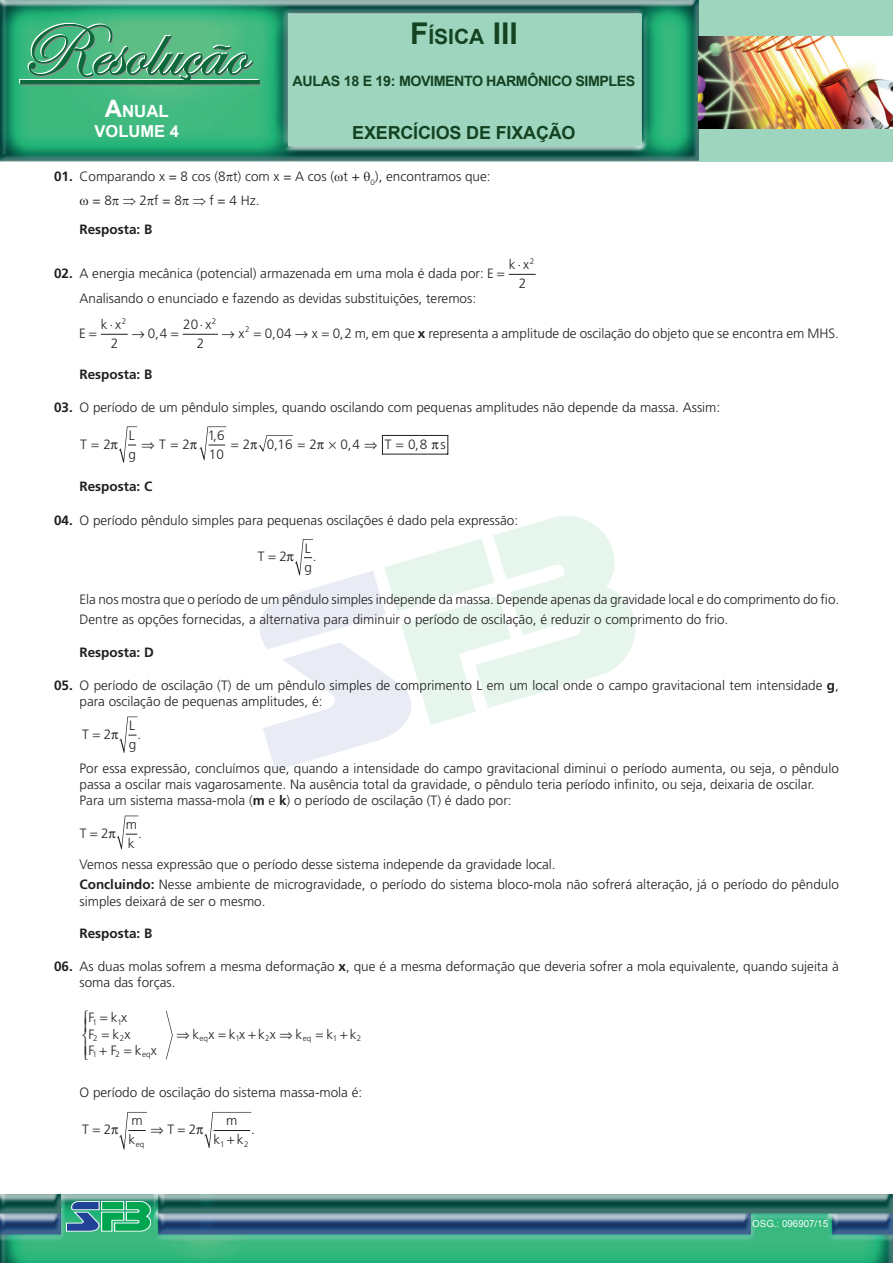
<style>
.page{position:relative;width:893px;height:1263px;background:#fff}
.page>*{position:absolute;margin:0;border:0;box-sizing:border-box;transform-origin:0 0}
.t1{font:700 21px "Arial";color:#144322}
.t2{font:700 18px "Arial";letter-spacing:-.01em;color:#144322}
.t3{font:700 16.8px "Arial";color:#fff}
.t4{font:700 16.5px "Arial";color:#fff}
.t5{font:700 14.25px "Arial";letter-spacing:-.03em;color:#144322}
.Exercício_resposta{font:300 13.5px/19px "Frutiger";color:#231f20}
.Exercício_chamada{font:300 13.5px/16.2px "Frutiger";color:#231f20}
.Exercício_resposta-2{font:700 13.5px "Frutiger";color:#231f20}
.t6{font:9.75px "Arial";color:#fff}
.t7{font:300 8.1px "Frutiger";color:#231f20}
.s1{font-size:24px}
.s2{font-style:inherit}
.s3{font-size:30px}
.s4{font-weight:700}
</style>
<div class="page">
<div style="left:0;top:0;width:893px;height:162px;background:#9ed5bf"></div>
<img style="left:0;top:0;width:698px;height:162px">
<img style="left:698px;top:37px;width:195px;height:91px">
<div style="left:19px;top:79px;width:70px;height:4px;border:1px solid #fff"></div>
<svg style="left:20px;top:23px;width:240px;height:62px;background:#52aa7d"></svg>
<div style="left:224px;top:80px;width:22px;height:4px;border:1px solid #0b693a"></div>
<div style="left:246px;top:80px;width:14px;height:4px;border:1px solid #0b693a"></div>
<img style="left:0;top:1195px;width:893px;height:68px">
<svg style="left:66px;top:1201px;width:85px;height:30px;background:#39a184"></svg>
<hr style="left:183px;top:334px;width:35px;height:1px;background:#231f20">
<svg style="left:382px;top:436px;width:1px;height:18px"></svg>
<svg style="left:447px;top:436px;width:1px;height:18px"></svg>
<hr style="left:382px;top:435px;width:66px;height:1px;background:#231f20">
<hr style="left:382px;top:454px;width:66px;height:1px;background:#231f20">
<svg style="left:166px;top:1011px;width:7px;height:48px"></svg>
<svg style="left:508px;top:273px;width:28px;height:2px"></svg>
<svg style="left:100px;top:333px;width:28px;height:2px"></svg>
<svg style="left:119px;top:426px;width:18px;height:37px"></svg>
<svg style="left:199px;top:426px;width:28px;height:34px"></svg>
<svg style="left:258px;top:435px;width:35px;height:16px"></svg>
<svg style="left:259px;top:516px;width:376px;height:255px"></svg>
<svg style="left:119px;top:716px;width:19px;height:37px"></svg>
<svg style="left:116px;top:816px;width:22px;height:33px"></svg>
<svg style="left:119px;top:1112px;width:28px;height:37px"></svg>
<svg style="left:204px;top:1112px;width:47px;height:36px"></svg>
<p class="t3" style="left:105px;top:100px;width:64px"><span class="s1">A</span>NUAL</p>
<p class="t4" style="left:95px;top:120px;width:86px">VOLUME <span class="s2">4</span></p>
<h1 class="t1" style="left:410px;top:23px;width:91px"><span class="s3">F</span>ÍSICA <span class="s3">III</span></h1>
<p class="t5" style="left:292px;top:71px;width:343px">AULAS 18 E 19: MOVIMENTO HARMÔNICO SIMPLES</p>
<h2 class="t2" style="left:352px;top:121px;width:58px">EXERCÍCI</h2>
<h2 class="t2" style="left:436px;top:121px;width:141px">OS DE FIXAÇÃO</h2>
<p class="Exercício_chamada" style="left:54px;top:168px;width:438px"><span class="s4">01.</span> Comparando x = 8 cos (8 t) com x = A cos ( t + ❑<sub>0</sub>), encontramos que:</p>
<p class="Exercício_resposta" style="left:93px;top:191px;width:168px">= 8 ⇒ 2 f = 8 ⇒ f = 4 Hz.</p>
<p class="Exercício_resposta-2" style="left:80px;top:222px;width:74px">Resposta: B</p>
<p class="Exercício_chamada" style="left:54px;top:265px;width:441px"><span class="s4">02.</span> A energia mecânica (potencial) armazenada em uma mola é dada por: E</p>
<p class="Exercício_resposta" style="left:509px;top:255px;width:27px;text-align:center">kx⋅ <sup>2<br></sup>2</p>
<p class="Exercício_resposta" style="left:80px;top:288px;width:398px">Analisando o enunciado e fazendo as devidas substituições, teremos:</p>
<p class="Exercício_resposta" style="left:79px;top:324px;width:8px">E</p>
<p class="t7" style="left:122px;top:316px;width:6px">2</p>
<p class="t7" style="left:212px;top:316px;width:6px">2</p>
<p class="Exercício_resposta" style="left:101px;top:315px;width:22px">k x</p>
<p class="Exercício_resposta" style="left:183px;top:315px;width:30px">20⋅x</p>
<p class="t7" style="left:245px;top:325px;width:6px">2</p>
<p class="Exercício_resposta" style="left:222px;top:324px;width:24px">→ x</p>
<p class="Exercício_resposta" style="left:265px;top:324px;width:54px">,0 04 → x</p>
<p class="Exercício_resposta" style="left:333px;top:323px;width:508px">0,2 m, em que <span class="s4">x</span> representa a amplitude de oscilação do objeto que se encontra em MHS.</p>
<p class="Exercício_resposta" style="left:131px;top:324px;width:38px">→0 4</p>
<p class="Exercício_resposta" style="left:155px;top:324px;width:5px">,</p>
<p class="Exercício_resposta" style="left:111px;top:334px;width:9px">2</p>
<p class="Exercício_resposta" style="left:197px;top:334px;width:9px">2</p>
<p class="Exercício_resposta-2" style="left:80px;top:366px;width:74px">Resposta: B</p>
<p class="Exercício_chamada" style="left:54px;top:399px;width:668px"><span class="s4">03.</span> O período de um pêndulo simples, quando oscilando com pequenas amplitudes não depende da massa. Assim:</p>
<p class="Exercício_resposta" style="left:80px;top:434px;width:8px">T</p>
<p class="Exercício_resposta" style="left:128px;top:426px;width:9px">L g</p>
<p class="Exercício_resposta" style="left:142px;top:434px;width:26px">⇒ T</p>
<p class="Exercício_resposta" style="left:208px;top:426px;width:18px">16<br>10</p>
<p class="Exercício_resposta" style="left:243px;top:434px;width:51px">2 016</p>
<p class="Exercício_resposta" style="left:310px;top:434px;width:9px">2</p>
<p class="Exercício_resposta" style="left:408px;top:434px;width:21px">0 8</p>
<p class="Exercício_resposta" style="left:213px;top:426px;width:5px">,</p>
<p class="Exercício_resposta" style="left:103px;top:434px;width:9px">2</p>
<p class="Exercício_resposta" style="left:183px;top:434px;width:9px">2</p>
<p class="Exercício_resposta" style="left:385px;top:434px;width:8px">T</p>
<p class="Exercício_resposta" style="left:340px;top:434px;width:39px">0 4 ⇒</p>
<p class="Exercício_resposta" style="left:440px;top:434px;width:7px">s</p>
<p class="Exercício_resposta" style="left:274px;top:434px;width:5px">,</p>
<p class="Exercício_resposta" style="left:348px;top:434px;width:5px">,</p>
<p class="Exercício_resposta" style="left:415px;top:434px;width:5px">,</p>
<p class="Exercício_resposta-2" style="left:80px;top:479px;width:74px">Resposta: C</p>
<p class="Exercício_chamada" style="left:54px;top:512px;width:466px"><span class="s4">04.</span> O período pêndulo simples para pequenas oscilações é dado pela expressão:</p>
<p class="Exercício_resposta" style="left:258px;top:547px;width:8px">T</p>
<p class="Exercício_resposta" style="left:304px;top:538px;width:9px">L g</p>
<p class="Exercício_resposta" style="left:279px;top:547px;width:9px">2</p>
<p class="Exercício_resposta" style="left:313px;top:547px;width:5px">.</p>
<p class="Exercício_resposta" style="left:80px;top:590px;width:761px">Ela nos mostra que o período de um pêndulo simples independe da massa. Depende apenas da gravidade local e do comprimento do fio.</p>
<p class="Exercício_resposta" style="left:80px;top:610px;width:650px">Dentre as opções fornecidas, a alternativa para diminuir o período de oscilação, é reduzir o comprimento do frio.</p>
<p class="Exercício_resposta-2" style="left:80px;top:644px;width:76px">Resposta: D</p>
<p class="Exercício_chamada" style="left:80px;top:677px;width:761px;text-indent:-26px"><span class="s4">05.</span> O período de oscilação (T) de um pêndulo simples de comprimento L em um local onde o campo gravitacional tem intensidade <span class="s4">g</span>, para oscilação de pequenas amplitudes, é:</p>
<p class="Exercício_resposta" style="left:82px;top:724px;width:8px">T</p>
<p class="Exercício_resposta" style="left:129px;top:716px;width:9px">L g</p>
<p class="Exercício_resposta" style="left:104px;top:724px;width:9px">2</p>
<p class="Exercício_resposta" style="left:137px;top:724px;width:5px">.</p>
<p class="Exercício_resposta" style="left:80px;top:760px;width:761px;line-height:16.2px">Por essa expressão, concluímos que, quando a intensidade do campo gravitacional diminui o período aumenta, ou seja, o pêndulo passa a oscilar mais vagarosamente. Na ausência total da gravidade, o pêndulo teria período infinito, ou seja, deixaria de oscilar.</p>
<p class="Exercício_resposta" style="left:80px;top:791px;width:434px">Para um sistema massa-mola (<span class="s4">m</span> e <span class="s4">k</span>) o período de oscilação (T) é dado por:</p>
<p class="Exercício_resposta" style="left:80px;top:823px;width:8px">T</p>
<p class="Exercício_resposta" style="left:126px;top:815px;width:13px">m k</p>
<p class="Exercício_resposta" style="left:101px;top:823px;width:9px">2</p>
<p class="Exercício_resposta" style="left:138px;top:823px;width:5px">.</p>
<p class="Exercício_resposta" style="left:80px;top:855px;width:478px">Vemos nessa expressão que o período desse sistema independe da gravidade local.</p>
<p class="Exercício_resposta" style="left:80px;top:877px;width:761px;line-height:16.2px"><span class="s4">Concluindo:</span> Nesse ambiente de microgravidade, o período do sistema bloco-mola não sofrerá alteração, já o período do pêndulo simples deixará de ser o mesmo.</p>
<p class="Exercício_resposta-2" style="left:80px;top:925px;width:74px">Resposta: B</p>
<p class="Exercício_chamada" style="left:80px;top:958px;width:761px;text-indent:-26px"><span class="s4">06.</span> As duas molas sofrem a mesma deformação <span class="s4">x</span>, que é a mesma deformação que deveria sofrer a mola equivalente, quando sujeita à soma das forças.</p>
<p class="Exercício_resposta" style="left:88px;top:1010px;width:40px;line-height:16.2px">F kx<br>F</p>
<p class="t7" style="left:92px;top:1017px;width:6px">1</p>
<p class="t7" style="left:117px;top:1017px;width:6px">1</p>
<p class="t7" style="left:93px;top:1034px;width:6px">2</p>
<p class="t7" style="left:120px;top:1034px;width:6px">2</p>
<p class="t7" style="left:92px;top:1050px;width:6px">1</p>
<p class="t7" style="left:115px;top:1050px;width:6px">2</p>
<p class="Exercício_resposta" style="left:88px;top:1026px;width:43px;line-height:16.2px;text-indent:24px">k x<br>F F</p>
<p class="Exercício_resposta" style="left:176px;top:1024px;width:127px">⇒k x kx kx⇒k</p>
<p class="Exercício_resposta" style="left:326px;top:1024px;width:32px">k k</p>
<p class="t7" style="left:236px;top:1034px;width:6px">1</p>
<p class="t7" style="left:265px;top:1034px;width:6px">2</p>
<p class="t7" style="left:333px;top:1034px;width:6px">1</p>
<p class="t7" style="left:357px;top:1034px;width:6px">2</p>
<p class="t7" style="left:200px;top:1034px;width:10px">eq</p>
<p class="t7" style="left:303px;top:1034px;width:10px">eq</p>
<p class="Exercício_resposta" style="left:135px;top:1040px;width:24px">k x</p>
<p class="t7" style="left:142px;top:1050px;width:10px">eq</p>
<p class="Exercício_resposta" style="left:80px;top:1083px;width:284px">O período de oscilação do sistema massa-mola é:</p>
<p class="Exercício_resposta" style="left:82px;top:1120px;width:8px">T</p>
<p class="Exercício_resposta" style="left:128px;top:1111px;width:16px">m k</p>
<p class="Exercício_resposta" style="left:151px;top:1120px;width:25px">⇒ T</p>
<p class="Exercício_resposta" style="left:226px;top:1111px;width:13px">m</p>
<p class="Exercício_resposta" style="left:104px;top:1120px;width:9px">2</p>
<p class="Exercício_resposta" style="left:189px;top:1120px;width:9px">2</p>
<p class="Exercício_resposta" style="left:251px;top:1120px;width:5px">.</p>
<p class="Exercício_resposta" style="left:214px;top:1130px;width:32px">k k</p>
<p class="t7" style="left:220px;top:1139px;width:6px">1</p>
<p class="t7" style="left:244px;top:1139px;width:6px">2</p>
<p class="t7" style="left:136px;top:1139px;width:10px">eq</p>
<p class="t6" style="left:752px;top:1217px;width:77px">OSG.: 096907/15</p>
</div>
